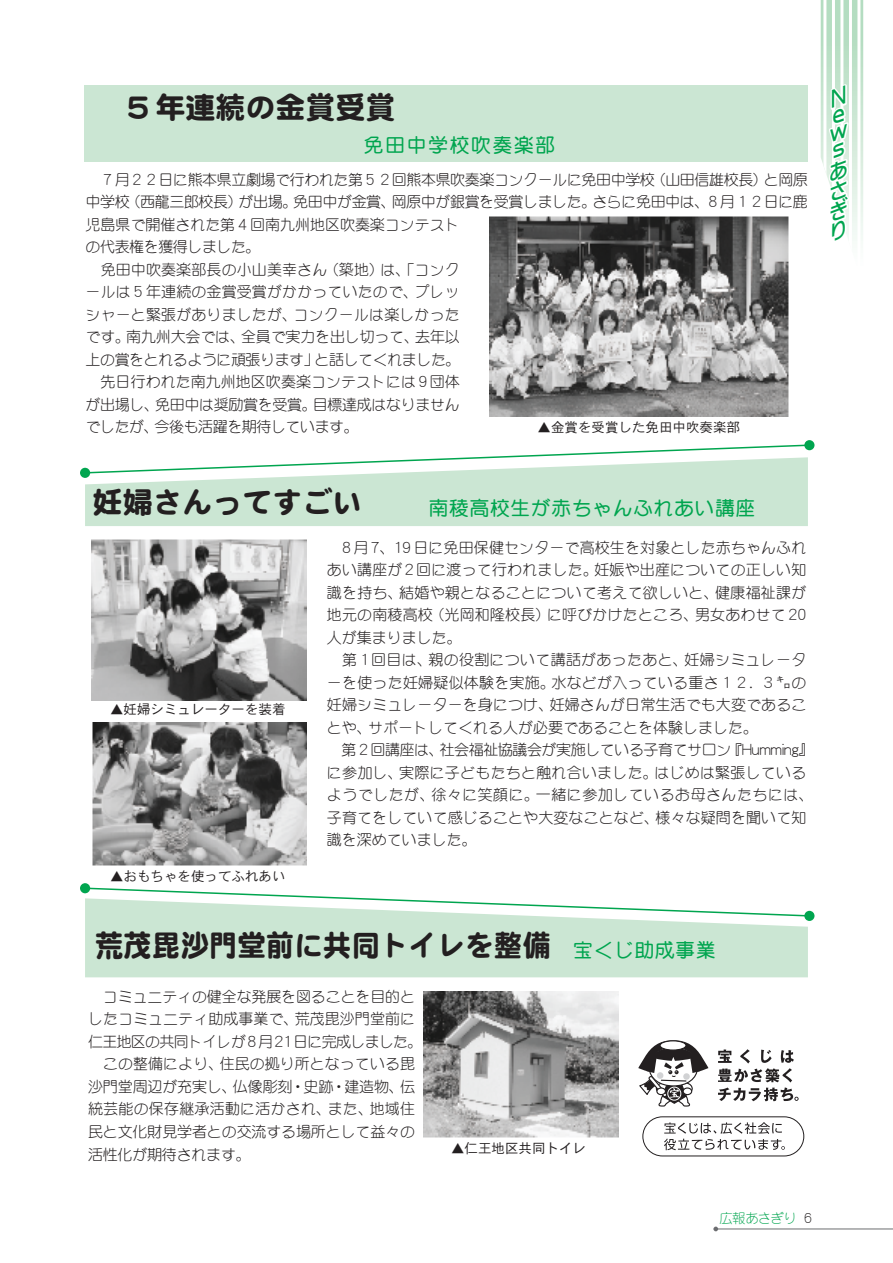
<style>
.page{position:relative;width:893px;height:1263px;background:#fff}
.page>*{position:absolute;margin:0;border:0;box-sizing:border-box;transform-origin:0 0}
.t1{font:600 30px "DFP Maru Gothic CID";color:#231f20;scale:.95 1}
.t2{font:600 30px "DFP Maru Gothic CID";color:#231f20}
.t3{font:700 19.5px "DFP Maru Gothic CID";letter-spacing:.05em;color:#00a54f}
.t4{font:700 19.5px "DFP Maru Gothic CID";letter-spacing:.1em;color:#00a54f}
.t5{font:300 15px "DFP Maru Gothic CID";color:#231f20}
.t6{font:300 15px "DFP Maru Gothic CID";letter-spacing:-.03em;color:#231f20}
.t7{font:300 15px "DFP Maru Gothic CID";letter-spacing:-.025em;color:#231f20}
.t8{font:300 15px "DFP Maru Gothic CID";letter-spacing:.03em;color:#231f20}
.t9{font:300 15px "DFP Maru Gothic CID";letter-spacing:.02em;color:#231f20}
.t10{font:300 15px "DFP Maru Gothic CID";letter-spacing:-.02em;color:#231f20}
.t11{font:300 15px "DFP Maru Gothic CID";letter-spacing:-.045em;color:#231f20}
.t12{font:13.5px "DFPHS Gothic CID W3";color:#231f20}
.t13{font:300 13.5px "DFPSM Gothic CID";letter-spacing:-.05em;color:#00a54f}
.s1{font-family:"MS Gothic";font-weight:400}
.s2{font-weight:700;font-size:19.5px;color:#00a54f}
.s3{color:#231f20}
</style>
<div class="page">
<hr style="left:716px;top:1228px;width:177px;height:1px;background:#6c6d70">
<svg style="left:713px;top:1226px;width:5px;height:5px"></svg>
<div style="left:84px;top:85px;width:724px;height:77px;background:#cbe6d3"></div>
<div style="left:85px;top:474px;width:723px;height:52px;background:#cbe6d3"></div>
<div style="left:85px;top:917px;width:723px;height:60px;background:#cbe6d3"></div>
<svg style="left:84px;top:444px;width:726px;height:30px"></svg>
<div style="left:804px;top:440px;width:10px;height:10px;background:#00a54f;border-radius:50%"></div>
<div style="left:80px;top:468px;width:10px;height:10px;background:#00a54f;border-radius:50%"></div>
<svg style="left:84px;top:887px;width:726px;height:30px"></svg>
<div style="left:80px;top:883px;width:10px;height:10px;background:#00a54f;border-radius:50%"></div>
<div style="left:804px;top:911px;width:10px;height:10px;background:#00a54f;border-radius:50%"></div>
<img style="left:489px;top:216px;width:300px;height:201px">
<img style="left:92px;top:539px;width:214px;height:161px">
<img style="left:92px;top:723px;width:214px;height:143px">
<img style="left:423px;top:991px;width:195px;height:147px">
<svg style="left:638px;top:1040px;width:70px;height:67px"></svg>
<div style="left:642px;top:1116px;width:162px;height:40px;border:1px solid #231f20;border-radius:20px"></div>
<svg style="left:664px;top:1122px;width:121px;height:28px"></svg>
<svg style="left:718px;top:1049px;width:81px;height:52px"></svg>
<svg style="left:821px;top:0;width:42px;height:241px"></svg>
<p class="t2" style="left:127px;top:91px;width:270px">5 年連続の金賞受賞</p>
<p class="t4" style="left:364px;top:134px;width:193px">免田中学校吹奏楽部</p>
<p class="t6" style="left:100px;top:171px;width:709px">７月２２日に熊本県立劇場で行われた第５２回熊本県吹奏楽コンクールに免田中学校（山田信雄校長）と岡原</p>
<p class="t7" style="left:86px;top:194px;width:724px">中学校（西龍三郎校長）が出場。免田中が金賞、岡原中が銀賞を受賞しました。さらに免田中は、８月１２日に鹿</p>
<p class="t5" style="left:86px;top:216px;width:376px">児島県で開催された第４回南九州地区吹奏楽コンテスト</p>
<p class="t6" style="left:86px;top:239px;width:177px">の代表権を獲得しました。</p>
<p class="t5" style="left:101px;top:261px;width:361px">免田中吹奏楽部長の小山美幸さん（築地）は、「コンク</p>
<p class="t5" style="left:86px;top:284px;width:376px">ールは５年連続の金賞受賞がかかっていたので、プレッ</p>
<p class="t5" style="left:86px;top:306px;width:376px">シャーと緊張がありましたが、コンクールは楽しかった</p>
<p class="t5" style="left:86px;top:329px;width:376px">です。南九州大会では、全員で実力を出し切って、去年以</p>
<p class="t6" style="left:86px;top:351px;width:377px">上の賞をとれるように頑張ります」と話してくれました。</p>
<p class="t5" style="left:101px;top:374px;width:361px">先日行われた南九州地区吹奏楽コンテストには9団体</p>
<p class="t10" style="left:86px;top:396px;width:376px">が出場し、免田中は奨励賞を受賞。目標達成はなりません</p>
<p class="t6" style="left:86px;top:419px;width:275px">でしたが、今後も活躍を期待しています。</p>
<p class="t12" style="left:538px;top:420px;width:204px">▲金賞を受賞した免田中吹奏楽部</p>
<p class="t2" style="left:92px;top:486px;width:271px">妊婦さんってすごい</p>
<p class="t3" style="left:429px;top:497px;width:328px">南稜高校生が赤ちゃんふれあい講座</p>
<p class="t12" style="left:110px;top:702px;width:177px">▲妊婦シミュレーターを装着</p>
<p class="t12" style="left:110px;top:869px;width:177px">▲おもちゃを使ってふれあい</p>
<p class="t5" style="left:342px;top:539px;width:466px">8月7、19日に免田保健センターで高校生を対象とした赤ちゃんふれ</p>
<p class="t5" style="left:327px;top:562px;width:481px">あい講座が2回に渡って行われました。妊娠や出産についての正しい知</p>
<p class="t5" style="left:327px;top:584px;width:481px">識を持ち、結婚や親となることについて考えて欲しいと、健康福祉課が</p>
<p class="t5" style="left:327px;top:607px;width:481px">地元の南稜高校（光岡和隆校長）に呼びかけたところ、男女あわせて20</p>
<p class="t5" style="left:327px;top:629px;width:136px">人が集まりました。</p>
<p class="t9" style="left:342px;top:652px;width:466px">第 1 回目は、親の役割について講話があったあと、妊婦シミュレータ</p>
<p class="t5" style="left:327px;top:674px;width:481px">ーを使った妊婦疑似体験を実施。水などが入っている重さ１２．３<span class="s1">㌔</span>の</p>
<p class="t5" style="left:327px;top:697px;width:481px">妊婦シミュレーターを身につけ、妊婦さんが日常生活でも大変であるこ</p>
<p class="t5" style="left:327px;top:719px;width:433px">とや、サポートしてくれる人が必要であることを体験しました。</p>
<p class="t6" style="left:341px;top:742px;width:474px">第２回講座は、社会福祉協議会が実施している子育てサロン『Humming』</p>
<p class="t5" style="left:327px;top:764px;width:481px">に参加し、実際に子どもたちと触れ合いました。はじめは緊張している</p>
<p class="t8" style="left:327px;top:787px;width:488px">ようでしたが、徐々に笑顔に。一緒に参加しているお母さんたちには、</p>
<p class="t5" style="left:327px;top:809px;width:481px">子育てをしていて感じることや大変なことなど、様々な疑問を聞いて知</p>
<p class="t5" style="left:327px;top:832px;width:152px">識を深めていました。</p>
<p class="t1" style="left:95px;top:929px;width:655px">荒茂毘沙門堂前に共同トイレを整備 <span class="s2">宝くじ助成事業</span></p>
<p class="t5" style="left:103px;top:988px;width:314px">コミュニティの健全な発展を図ることを目的と</p>
<p class="t5" style="left:88px;top:1011px;width:328px">したコミュニティ助成事業で、荒茂毘沙門堂前に</p>
<p class="t11" style="left:88px;top:1033px;width:336px">仁王地区の共同トイレが8月21日に完成しました。</p>
<p class="t5" style="left:103px;top:1056px;width:313px">この整備により、住民の拠り所となっている毘</p>
<p class="t5" style="left:88px;top:1078px;width:328px">沙門堂周辺が充実し、仏像彫刻・史跡・建造物、伝</p>
<p class="t5" style="left:88px;top:1101px;width:328px">統芸能の保存継承活動に活かされ、また、地域住</p>
<p class="t5" style="left:88px;top:1123px;width:328px">民と文化財見学者との交流する場所として益々の</p>
<p class="t5" style="left:88px;top:1146px;width:164px">活性化が期待されます。</p>
<p class="t12" style="left:451px;top:1140px;width:136px">▲仁王地区共同トイレ</p>
<p class="t13" style="left:719px;top:1210px;width:94px">広報あさぎり <span class="s3">6</span></p>
</div>
